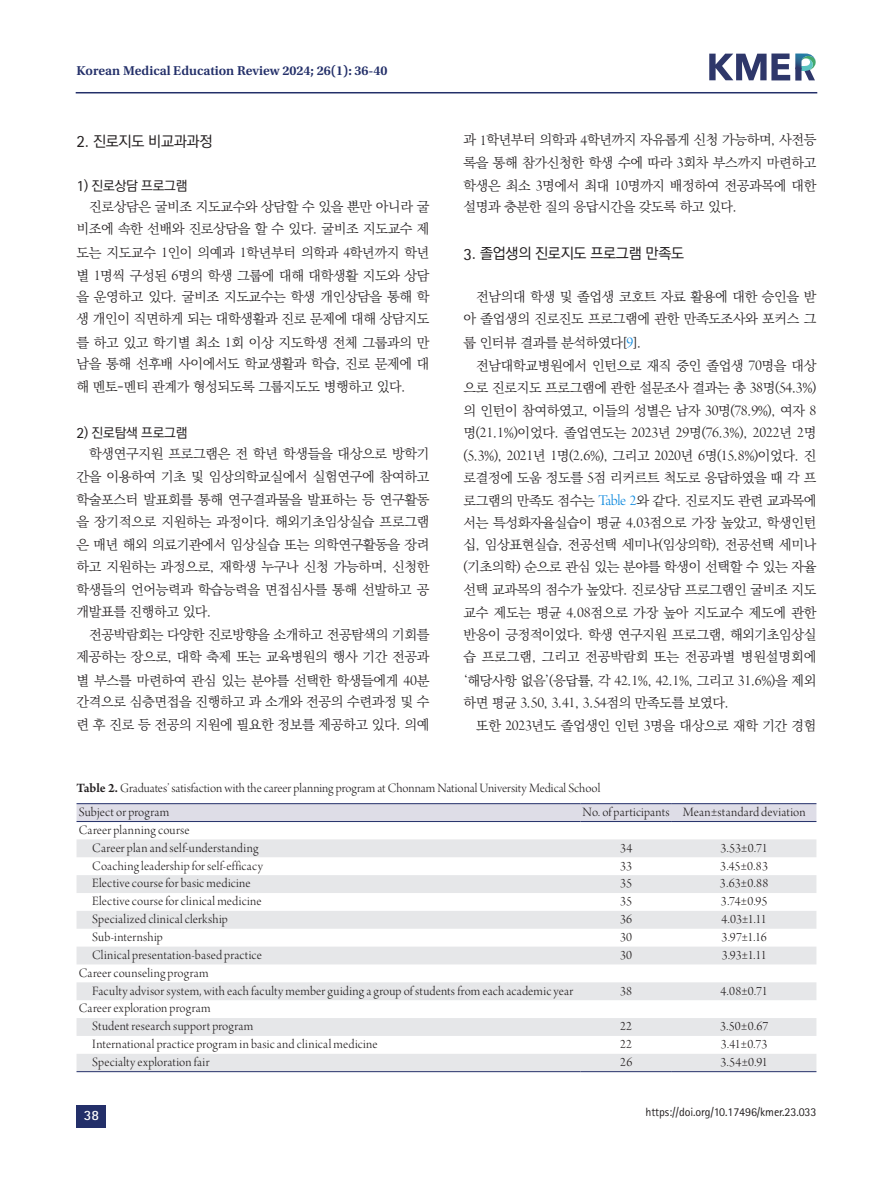
<style>
.page{position:relative;width:893px;height:1191px;background:#fff}
.page>*{position:absolute;margin:0;border:0;box-sizing:border-box;transform-origin:0 0}
.body-sub-title{font:500 15px "Ko Pub Dotum";letter-spacing:-.02em;color:#231f20}
.t1{font:700 14.25px "Rotis Sans Serif Std";color:#fff}
.body{font:300 13.5px/22.5px "Ko Pub Batang";letter-spacing:-.025em;color:#231f20;text-align:justify}
.tbody{font:13.5px "Arno Pro Light Display";letter-spacing:.015em;color:#231f20}
.table-caption{font:13.5px "Arno Pro Light Display";color:#231f20}
.t2{font:600 13.5px "Utopia Std";color:#232f69}
.body-sub-title2{font:500 13.5px "Ko Pub Dotum";letter-spacing:-.02em;color:#231f20}
.t3{font:12px "Rotis Sans Serif Std";letter-spacing:-.01em;color:#231f20}
.s1{font-family:"Rotis Sans Serif Std";font-weight:400;font-size:17.25px}
.s2{font-family:"Rotis Sans Serif Std";font-weight:400;font-size:15.75px}
.s3{font-family:"Arno Pro Light Display";font-weight:400;font-size:15.75px}
.s4{font-family:"Arno Pro Light Display";font-weight:400;font-size:15.75px;color:#0b88de}
.s5{font-family:"Arno Pro";font-weight:600}
</style>
<div class="page">
<div style="left:77px;top:804px;width:739px;height:17px;background:#dedde7"></div>
<svg style="left:77px;top:839px;width:739px;height:232px;fill:#e6e7e9"></svg>
<hr style="left:77px;top:1071px;width:503px;height:1px;background:#232f69">
<hr style="left:580px;top:1071px;width:92px;height:1px;background:#232f69">
<hr style="left:672px;top:1071px;width:144px;height:1px;background:#232f69">
<hr style="left:77px;top:803px;width:503px;height:1px;background:#232f69">
<hr style="left:580px;top:803px;width:92px;height:1px;background:#232f69">
<hr style="left:672px;top:803px;width:144px;height:1px;background:#232f69">
<hr style="left:77px;top:821px;width:503px;height:1px;background:#232f69">
<hr style="left:580px;top:821px;width:92px;height:1px;background:#232f69">
<hr style="left:672px;top:821px;width:144px;height:1px;background:#232f69">
<hr style="left:76px;top:92px;width:741px;height:1px;background:#232f69">
<div style="left:77px;top:1105px;width:29px;height:23px;background:#232f69"></div>
<svg style="left:709px;top:54px;width:107px;height:27px"></svg>
<p class="t2" style="left:77px;top:63px;width:313px">Korean Medical Education Review 2024; 26(1): 36-40</p>
<p class="body-sub-title" style="left:77px;top:134px;width:137px"><span class="s1">2</span>. 진로지도 비교과과정</p>
<p class="body-sub-title2" style="left:77px;top:179px;width:113px"><span class="s2">1</span>) 진로상담 프로그램</p>
<p class="body" style="left:77px;top:196px;width:354px;text-indent:13px">진로상담은 굴비조 지도교수와 상담할 수 있을 뿐만 아니라 굴 비조에 속한 선배와 진로상담을 할 수 있다. 굴비조 지도교수 제 도는 지도교수 <span class="s3">1</span>인이 의예과 <span class="s3">1</span>학년부터 의학과 <span class="s3">4</span>학년까지 학년 별 <span class="s3">1</span>명씩 구성된 <span class="s3">6</span>명의 학생 그룹에 대해 대학생활 지도와 상담 을 운영하고 있다. 굴비조 지도교수는 학생 개인상담을 통해 학 생 개인이 직면하게 되는 대학생활과 진로 문제에 대해 상담지도 를 하고 있고 학기별 최소 <span class="s3">1</span>회 이상 지도학생 전체 그룹과의 만</p>
<p class="body" style="left:77px;top:353px;width:354px">남을 통해 선후배 사이에서도 학교생활과 학습, 진로 문제에 대 해 멘토-멘티 관계가 형성되도록 그룹지도도 병행하고 있다.</p>
<p class="body-sub-title2" style="left:77px;top:426px;width:113px"><span class="s2">2</span>) 진로탐색 프로그램</p>
<p class="body" style="left:77px;top:443px;width:354px;text-indent:13px">학생연구지원 프로그램은 전 학년 학생들을 대상으로 방학기 간을 이용하여 기초 및 임상의학교실에서 실험연구에 참여하고 학술포스터 발표회를 통해 연구결과물을 발표하는 등 연구활동 을 장기적으로 지원하는 과정이다. 해외기초임상실습 프로그램 은 매년 해외 의료기관에서 임상실습 또는 의학연구활동을 장려 하고 지원하는 과정으로, 재학생 누구나 신청 가능하며, 신청한 학생들의 언어능력과 학습능력을 면접심사를 통해 선발하고 공 개발표를 진행하고 있다.</p>
<p class="body" style="left:77px;top:623px;width:354px;line-height:23.1px;text-indent:13px">전공박람회는 다양한 진로방향을 소개하고 전공탐색의 기회를 제공하는 장으로, 대학 축제 또는 교육병원의 행사 기간 전공과 별 부스를 마련하여 관심 있는 분야를 선택한 학생들에게 <span class="s3">40</span>분</p>
<p class="body" style="left:77px;top:691px;width:354px">간격으로 심층면접을 진행하고 과 소개와 전공의 수련과정 및 수 련 후 진로 등 전공의 지원에 필요한 정보를 제공하고 있다. 의예</p>
<p class="body" style="left:463px;top:130px;width:354px">과 <span class="s3">1</span>학년부터 의학과 <span class="s3">4</span>학년까지 자유롭게 신청 가능하며, 사전등 록을 통해 참가신청한 학생 수에 따라 <span class="s3">3</span>회차 부스까지 마련하고 학생은 최소 <span class="s3">3</span>명에서 최대 <span class="s3">10</span>명까지 배정하여 전공과목에 대한 설명과 충분한 질의 응답시간을 갖도록 하고 있다.</p>
<p class="body-sub-title" style="left:463px;top:246px;width:222px"><span class="s1">3</span>. 졸업생의 진로지도 프로그램 만족도</p>
<p class="body" style="left:463px;top:286px;width:354px;line-height:23.1px;text-indent:13px">전남의대 학생 및 졸업생 코호트 자료 활용에 대한 승인을 받 아 졸업생의 진로진도 프로그램에 관한 만족도조사와 포커스 그 룹 인터뷰 결과를 분석하였다[<span class="s4">9</span>].</p>
<p class="body" style="left:463px;top:354px;width:354px;text-indent:13px">전남대학교병원에서 인턴으로 재직 중인 졸업생 <span class="s3">70</span>명을 대상 으로 진로지도 프로그램에 관한 설문조사 결과는 총 <span class="s3">38</span>명(<span class="s3">54</span>.<span class="s3">3</span>%) 의 인턴이 참여하였고, 이들의 성별은 남자 <span class="s3">30</span>명(<span class="s3">78</span>.<span class="s3">9</span>%), 여자 <span class="s3">8 </span>명(<span class="s3">21</span>.<span class="s3">1</span>%)이었다. 졸업연도는 <span class="s3">2023</span>년 <span class="s3">29</span>명(<span class="s3">76</span>.<span class="s3">3</span>%), <span class="s3">2022</span>년 <span class="s3">2</span>명 (<span class="s3">5</span>.<span class="s3">3</span>%), <span class="s3">2021</span>년 <span class="s3">1</span>명(<span class="s3">2</span>.<span class="s3">6</span>%), 그리고 <span class="s3">2020</span>년 <span class="s3">6</span>명(<span class="s3">15</span>.<span class="s3">8</span>%)이었다. 진 로결정에 도움 정도를 <span class="s3">5</span>점 리커르트 척도로 응답하였을 때 각 프 로그램의 만족도 점수는 <span class="s4">Table 2</span>와 같다. 진로지도 관련 교과목에 서는 특성화자율실습이 평균 <span class="s3">4</span>.<span class="s3">03</span>점으로 가장 높았고, 학생인턴 십, 임상표현실습, 전공선택 세미나(임상의학), 전공선택 세미나 (기초의학) 순으로 관심 있는 분야를 학생이 선택할 수 있는 자율 선택 교과목의 점수가 높았다. 진로상담 프로그램인 굴비조 지도 교수 제도는 평균 <span class="s3">4</span>.<span class="s3">08</span>점으로 가장 높아 지도교수 제도에 관한</p>
<p class="body" style="left:463px;top:623px;width:354px">반응이 긍정적이었다. 학생 연구지원 프로그램, 해외기초임상실 습 프로그램, 그리고 전공박람회 또는 전공과별 병원설명회에 ‘해당사항 없음’(응답률, 각 <span class="s3">42</span>.<span class="s3">1</span>%, <span class="s3">42</span>.<span class="s3">1</span>%, 그리고 <span class="s3">31</span>.<span class="s3">6</span>%)을 제외 하면 평균 <span class="s3">3</span>.<span class="s3">50</span>, <span class="s3">3</span>.<span class="s3">41</span>, <span class="s3">3</span>.<span class="s3">54</span>점의 만족도를 보였다.</p>
<p class="body" style="left:476px;top:714px;width:342px">또한 <span class="s3">2023</span>년도 졸업생인 인턴 <span class="s3">3</span>명을 대상으로 재학 기간 경험</p>
<p class="table-caption" style="left:77px;top:781px;width:525px"><span class="s5">Table 2.</span> Graduates’ satisfaction with the career planning program at Chonnam National University Medical School</p>
<p class="tbody" style="left:79px;top:804px;width:92px">Subject or program</p>
<p class="tbody" style="left:583px;top:804px;width:89px">No. of participants</p>
<p class="tbody" style="left:683px;top:804px;width:124px">Mean±standard deviation</p>
<p class="tbody" style="left:79px;top:822px;width:112px">Career planning course</p>
<p class="tbody" style="left:92px;top:840px;width:168px">Career plan and self-understanding</p>
<p class="tbody" style="left:620px;top:840px;width:14px">34</p>
<p class="tbody" style="left:720px;top:840px;width:49px">3.53±0.71</p>
<p class="tbody" style="left:92px;top:858px;width:172px">Coaching leadership for self-efficacy</p>
<p class="tbody" style="left:620px;top:858px;width:14px">33</p>
<p class="tbody" style="left:720px;top:858px;width:49px">3.45±0.83</p>
<p class="tbody" style="left:92px;top:876px;width:160px">Elective course for basic medicine</p>
<p class="tbody" style="left:620px;top:876px;width:13px">35</p>
<p class="tbody" style="left:720px;top:876px;width:50px">3.63±0.88</p>
<p class="tbody" style="left:92px;top:894px;width:171px">Elective course for clinical medicine</p>
<p class="tbody" style="left:620px;top:894px;width:13px">35</p>
<p class="tbody" style="left:721px;top:894px;width:48px">3.74±0.95</p>
<p class="tbody" style="left:92px;top:911px;width:137px">Specialized clinical clerkship</p>
<p class="tbody" style="left:620px;top:911px;width:14px">36</p>
<p class="tbody" style="left:721px;top:911px;width:47px">4.03±1.11</p>
<p class="tbody" style="left:92px;top:929px;width:72px">Sub-internship</p>
<p class="tbody" style="left:620px;top:929px;width:14px">30</p>
<p class="tbody" style="left:722px;top:929px;width:47px">3.97±1.16</p>
<p class="tbody" style="left:92px;top:947px;width:171px">Clinical presentation-based practice</p>
<p class="tbody" style="left:620px;top:947px;width:14px">30</p>
<p class="tbody" style="left:722px;top:947px;width:46px">3.93±1.11</p>
<p class="tbody" style="left:79px;top:965px;width:131px">Career counseling program</p>
<p class="tbody" style="left:92px;top:983px;width:483px">Faculty advisor system, with each faculty member guiding a group of students from each academic year</p>
<p class="tbody" style="left:620px;top:983px;width:14px">38</p>
<p class="tbody" style="left:720px;top:983px;width:49px">4.08±0.71</p>
<p class="tbody" style="left:79px;top:1001px;width:134px">Career exploration program</p>
<p class="tbody" style="left:92px;top:1019px;width:163px">Student research support program</p>
<p class="tbody" style="left:620px;top:1019px;width:14px">22</p>
<p class="tbody" style="left:720px;top:1019px;width:50px">3.50±0.67</p>
<p class="tbody" style="left:92px;top:1036px;width:287px">International practice program in basic and clinical medicine</p>
<p class="tbody" style="left:620px;top:1036px;width:14px">22</p>
<p class="tbody" style="left:721px;top:1036px;width:48px">3.41±0.73</p>
<p class="tbody" style="left:92px;top:1054px;width:119px">Specialty exploration fair</p>
<p class="tbody" style="left:620px;top:1054px;width:14px">26</p>
<p class="tbody" style="left:720px;top:1054px;width:49px">3.54±0.91</p>
<p class="t1" style="left:84px;top:1105px;width:17px">38</p>
<p class="t3" style="left:646px;top:1105px;width:172px">https://doi.org/10.17496/kmer.23.033</p>
</div>
